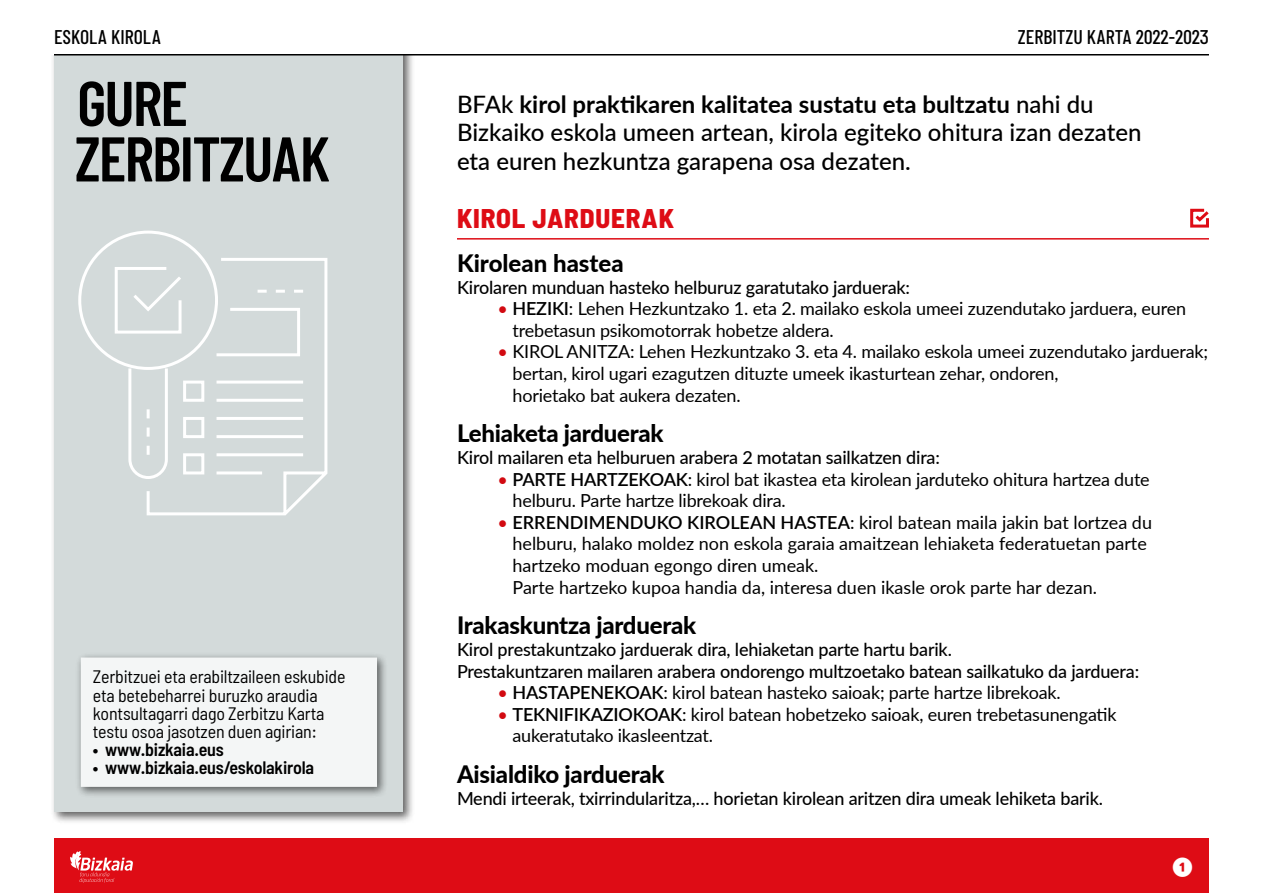
<style>
.page{position:relative;width:1263px;height:893px;background:#fff}
.page>*{position:absolute;margin:0;border:0;box-sizing:border-box;transform-origin:0 0}
.t1{font:600 63px/55.5px "Barlow Condensed";letter-spacing:-.025em;color:#000}
.t2{font:800 semi-condensed 27px "Barlow";letter-spacing:.03em;color:#de0c15}
.t3{font:500 24px/28.5px "Lato";color:#000}
.t4{font:800 24px "Lato";letter-spacing:-.01em;color:#000}
.t5{font:500 19.8px "Barlow Condensed";color:#000}
.t6{font:18px/21.6px "Lato";letter-spacing:-.01em;color:#000}
.t7{font:500 18px/21.6px "Lato";letter-spacing:-.01em;color:#000}
.t8{font:semi-condensed 18px/18px "Barlow";letter-spacing:-.01em;color:#000}
.t9{font:600 semi-condensed 18px "Barlow";letter-spacing:-.01em;color:#000}
.t10{font:800 18px "Lato";color:#fff}
.s1{font-weight:700}
.s2{color:#d20a11}
.s3{font-weight:600}
</style>
<div class="page">
<div style="left:50px;top:0;width:366px;height:824px;background:#000;opacity:.62"></div>
<div style="left:54px;top:0;width:349px;height:812px;background:#d3dada"></div>
<hr style="left:457px;top:238px;width:752px;height:2px;background:#de0c15">
<div style="left:54px;top:839px;width:1155px;height:54px;background:#de0c15"></div>
<svg style="left:70px;top:851px;width:63px;height:32px"></svg>
<div style="left:76px;top:652px;width:312px;height:146px;background:#000;opacity:.76"></div>
<div style="left:81px;top:657px;width:296px;height:130px;background:#f4f6f6;border:2px solid #fff"></div>
<svg style="left:78px;top:230px;width:250px;height:286px"></svg>
<svg style="left:1190px;top:208px;width:19px;height:20px"></svg>
<div style="left:0;top:0;width:451px;height:54px;background:#fff"></div>
<hr style="left:54px;top:54px;width:1155px;height:2px;background:#000">
<p class="t5" style="left:54px;top:25px;width:108px">ESKOLA KIROLA</p>
<h1 class="t1" style="left:75px;top:74px;width:257px">GURE<br>ZERBITZUAK</h1>
<p class="t8" style="left:93px;top:668px;width:254px">Zerbitzuei eta erabiltzaileen eskubide eta betebeharrei buruzko araudia kontsultagarri dago Zerbitzu Karta testu osoa jasotzen duen agirian:</p>
<p class="t9" style="left:93px;top:738px;width:132px">• www.bizkaia.eus</p>
<p class="t9" style="left:93px;top:756px;width:223px">• www.bizkaia.eus/eskolakirola</p>
<p class="t5" style="left:1018px;top:25px;width:193px">ZERBITZU KARTA 2022-2023</p>
<h3 class="t3" style="left:457px;top:89px;width:686px">BFAk <span class="s1">kirol praktikaren kalitatea sustatu eta bultzatu</span> nahi du<br>Bizkaiko eskola umeen artean, kirola egiteko ohitura izan dezaten eta euren hezkuntza garapena osa dezaten.</h3>
<h2 class="t2" style="left:457px;top:201px;width:218px">KIROL JARDUERAK</h2>
<h3 class="t4" style="left:457px;top:245px;width:168px">Kirolean hastea</h3>
<p class="t7" style="left:457px;top:275px;width:455px">Kirolaren munduan hasteko helburuz garatutako jarduerak:</p>
<p class="t6" style="left:512px;top:297px;width:675px;text-indent:-15px"><span class="s2">•</span> <span class="s3">HEZIKI</span>: Lehen Hezkuntzako 1. eta 2. mailako eskola umeei zuzendutako jarduera, euren trebetasun psikomotorrak hobetze aldera.</p>
<p class="t6" style="left:512px;top:340px;width:697px;text-indent:-15px"><span class="s2">•</span> KIROL ANITZA: Lehen Hezkuntzako 3. eta 4. mailako eskola umeei zuzendutako jarduerak; bertan, kirol ugari ezagutzen dituzte umeek ikasturtean zehar, ondoren,<br>horietako bat aukera dezaten.</p>
<h3 class="t4" style="left:457px;top:416px;width:208px">Lehiaketa jarduerak</h3>
<p class="t7" style="left:457px;top:446px;width:484px">Kirol mailaren eta helburuen arabera 2 motatan sailkatzen dira:</p>
<p class="t6" style="left:512px;top:467px;width:639px;text-indent:-15px"><span class="s2">•</span> <span class="s3">PARTE HARTZEKOAK</span>: kirol bat ikastea eta kirolean jarduteko ohitura hartzea dute helburu. Parte hartze librekoak dira.</p>
<p class="t6" style="left:512px;top:511px;width:641px;text-indent:-15px"><span class="s2">•</span> <span class="s3">ERRENDIMENDUKO KIROLEAN HASTEA</span>: kirol batean maila jakin bat lortzea du helburu, halako moldez non eskola garaia amaitzean lehiaketa federatuetan parte hartzeko moduan egongo diren umeak.<br>Parte hartzeko kupoa handia da, interesa duen ikasle orok parte har dezan.</p>
<h3 class="t4" style="left:457px;top:608px;width:241px">Irakaskuntza jarduerak</h3>
<p class="t7" style="left:457px;top:638px;width:684px">Kirol prestakuntzako jarduerak dira, lehiaketan parte hartu barik.<br>Prestakuntzaren mailaren arabera ondorengo multzoetako batean sailkatuko da jarduera:</p>
<p class="t6" style="left:497px;top:681px;width:565px"><span class="s2">•</span> <span class="s3">HASTAPENEKOAK</span>: kirol batean hasteko saioak; parte hartze librekoak.</p>
<p class="t6" style="left:512px;top:703px;width:606px;text-indent:-15px"><span class="s2">•</span> <span class="s3">TEKNIFIKAZIOKOAK</span>: kirol batean hobetzeko saioak, euren trebetasunengatik aukeratutako ikasleentzat.</p>
<h3 class="t4" style="left:457px;top:757px;width:209px">Aisialdiko jarduerak</h3>
<p class="t7" style="left:457px;top:787px;width:648px">Mendi irteerak, txirrindularitza,… horietan kirolean aritzen dira umeak lehiketa barik.</p>
<p class="t10" style="left:1172px;top:853px;width:22px">❶</p>
</div>
